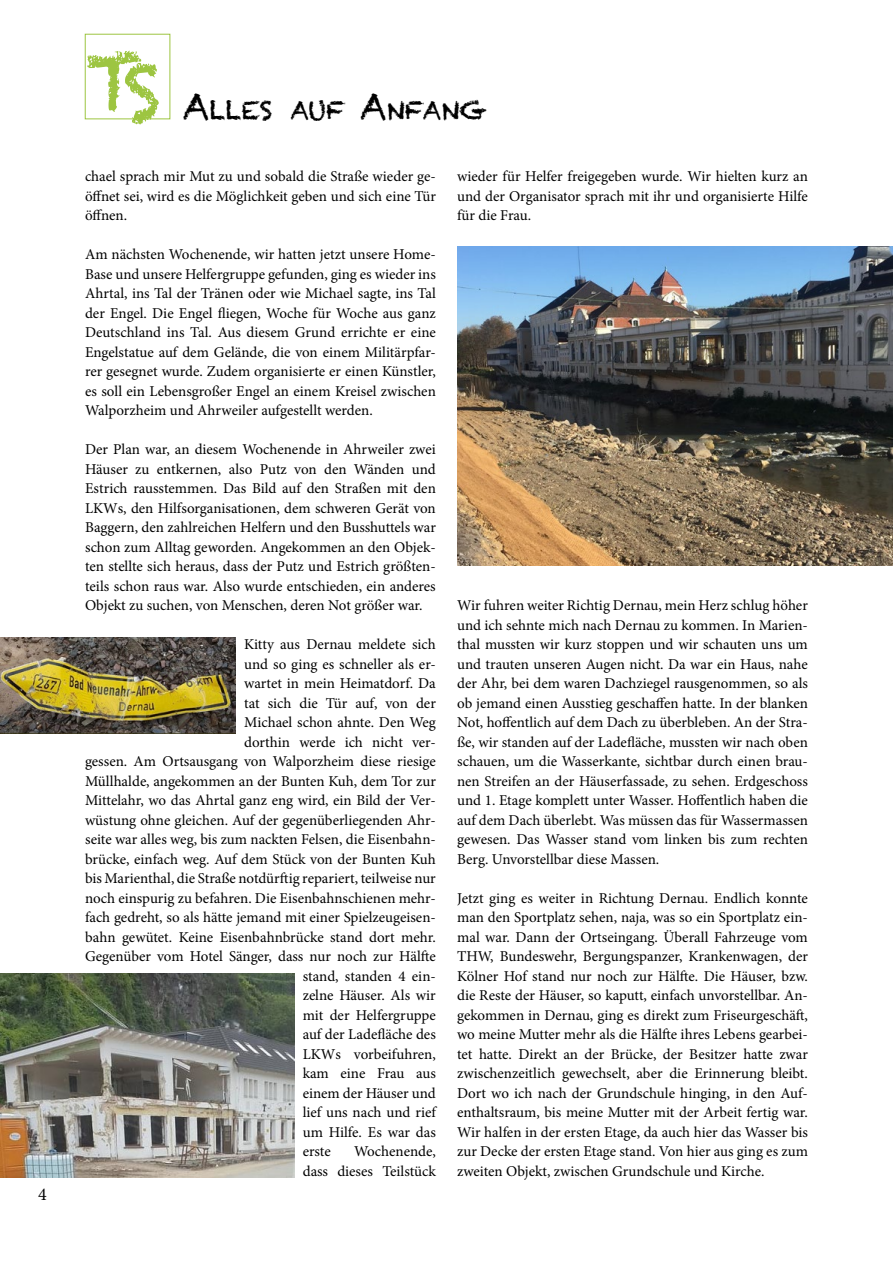
<style>
.page{position:relative;width:893px;height:1263px;background:#fff}
.page>*{position:absolute;margin:0;border:0;box-sizing:border-box;transform-origin:0 0}
.t1{font:25.2px "Chalkduster";color:#000}
.t2{font:18px "Minion Pro";color:#000}
.t3{font:15px/19.5px "Minion Pro";color:#000;text-align:justify}
.s1{font-size:75px;color:#9dc541}
.s2{font-size:36px}
</style>
<div class="page">
<div style="left:85px;top:34px;width:85px;height:85px;border:1px solid #9dc541"></div>
<img style="left:0;top:638px;width:236px;height:95px">
<img style="left:0;top:973px;width:294px;height:205px">
<img style="left:457px;top:247px;width:436px;height:319px">
<p class="t2" style="left:38px;top:1182px;width:10px">4</p>
<h1 class="t1" style="left:85px;top:96px;width:403px"><sup>T</sup><span class="s1">S</span> <span class="s2">A</span>LLES AUF <span class="s2">A</span>NFANG</h1>
<p class="t3" style="left:85px;top:167px;width:352px">chael sprach mir Mut zu und sobald die Straße wieder ge&shy;öffnet sei, wird es die Möglichkeit geben und sich eine Tür öffnen.</p>
<p class="t3" style="left:85px;top:245px;width:352px">Am nächsten Wochenende, wir hatten jetzt unsere Home-Base und unsere Helfergruppe gefunden, ging es wieder ins Ahrtal, ins Tal der Tränen oder wie Michael sagte, ins Tal der Engel. Die Engel fliegen, Woche für Woche aus ganz Deutschland ins Tal. Aus diesem Grund errichte er eine Engelstatue auf dem Gelände, die von einem Militärpfar&shy;rer gesegnet wurde. Zudem organisierte er einen Künstler, es soll ein Lebensgroßer Engel an einem Kreisel zwischen Walporzheim und Ahrweiler aufgestellt werden.</p>
<p class="t3" style="left:85px;top:440px;width:352px">Der Plan war, an diesem Wochenende in Ahrweiler zwei Häuser zu entkernen, also Putz von den Wänden und Estrich rausstemmen. Das Bild auf den Straßen mit den LKWs, den Hilfsorganisationen, dem schweren Gerät von Baggern, den zahlreichen Helfern und den Busshuttels war schon zum Alltag geworden. Angekommen an den Objek&shy;ten stellte sich heraus, dass der Putz und Estrich größten&shy;teils schon raus war. Also wurde entschieden, ein anderes Objekt zu suchen, von Menschen, deren Not größer war.</p>
<p class="t3" style="left:244px;top:635px;width:193px">Kitty aus Dernau meldete sich</p>
<p class="t3" style="left:244px;top:654px;width:193px">und so ging es schneller als er-</p>
<p class="t3" style="left:244px;top:674px;width:193px">wartet in mein Heimatdorf. Da</p>
<p class="t3" style="left:244px;top:693px;width:193px">tat sich die Tür auf, von der</p>
<p class="t3" style="left:244px;top:713px;width:193px">Michael schon ahnte. Den Weg</p>
<p class="t3" style="left:244px;top:732px;width:193px">dorthin werde ich nicht ver-</p>
<p class="t3" style="left:85px;top:752px;width:352px">gessen. Am Ortsausgang von Walporzheim diese riesige</p>
<p class="t3" style="left:85px;top:771px;width:352px">Müllhalde, angekommen an der Bunten Kuh, dem Tor zur</p>
<p class="t3" style="left:85px;top:791px;width:352px">Mittelahr, wo das Ahrtal ganz eng wird, ein Bild der Ver-</p>
<p class="t3" style="left:85px;top:810px;width:352px">wüstung ohne gleichen. Auf der gegenüberliegenden Ahr-</p>
<p class="t3" style="left:85px;top:830px;width:352px">seite war alles weg, bis zum nackten Felsen, die Eisenbahn-</p>
<p class="t3" style="left:85px;top:849px;width:352px">brücke, einfach weg. Auf dem Stück von der Bunten Kuh</p>
<p class="t3" style="left:85px;top:869px;width:352px">bis Marienthal, die Straße notdürftig repariert, teilweise nur</p>
<p class="t3" style="left:85px;top:888px;width:352px">noch einspurig zu befahren. Die Eisenbahnschienen mehr-</p>
<p class="t3" style="left:85px;top:908px;width:352px">fach gedreht, so als hätte jemand mit einer Spielzeugeisen-</p>
<p class="t3" style="left:85px;top:927px;width:352px">bahn gewütet. Keine Eisenbahnbrücke stand dort mehr.</p>
<p class="t3" style="left:85px;top:947px;width:352px">Gegenüber vom Hotel Sänger, dass nur noch zur Hälfte</p>
<p class="t3" style="left:303px;top:966px;width:135px">stand, standen 4 ein-</p>
<p class="t3" style="left:303px;top:986px;width:135px">zelne Häuser. Als wir</p>
<p class="t3" style="left:303px;top:1005px;width:135px">mit der Helfergruppe</p>
<p class="t3" style="left:303px;top:1025px;width:135px">auf der Ladefläche des</p>
<p class="t3" style="left:303px;top:1044px;width:135px">LKWs vorbeifuhren,</p>
<p class="t3" style="left:303px;top:1064px;width:135px">kam eine Frau aus</p>
<p class="t3" style="left:303px;top:1083px;width:135px">einem der Häuser und</p>
<p class="t3" style="left:303px;top:1103px;width:135px">lief uns nach und rief</p>
<p class="t3" style="left:303px;top:1122px;width:135px">um Hilfe. Es war das</p>
<p class="t3" style="left:303px;top:1142px;width:30px">erste</p>
<p class="t3" style="left:303px;top:1142px;width:135px;text-align:right">Wochenende,<br>dass dieses Teilstück</p>
<p class="t3" style="left:457px;top:167px;width:352px">wieder für Helfer freigegeben wurde. Wir hielten kurz an und der Organisator sprach mit ihr und organisierte Hilfe für die Frau.</p>
<p class="t3" style="left:457px;top:596px;width:352px">Wir fuhren weiter Richtig Dernau, mein Herz schlug höher und ich sehnte mich nach Dernau zu kommen. In Marien&shy;thal mussten wir kurz stoppen und wir schauten uns um und trauten unseren Augen nicht. Da war ein Haus, nahe der Ahr, bei dem waren Dachziegel rausgenommen, so als ob jemand einen Ausstieg geschaffen hatte. In der blanken Not, hoffentlich auf dem Dach zu überbleben. An der Stra&shy;ße, wir standen auf der Ladefläche, mussten wir nach oben schauen, um die Wasserkante, sichtbar durch einen brau&shy;nen Streifen an der Häuserfassade, zu sehen. Erdgeschoss und 1. Etage komplett unter Wasser. Hoffentlich haben die auf dem Dach überlebt. Was müssen das für Wassermassen gewesen. Das Wasser stand vom linken bis zum rechten Berg. Unvorstellbar diese Massen.</p>
<p class="t3" style="left:457px;top:888px;width:352px">Jetzt ging es weiter in Richtung Dernau. Endlich konnte man den Sportplatz sehen, naja, was so ein Sportplatz ein&shy;mal war. Dann der Ortseingang. Überall Fahrzeuge vom THW, Bundeswehr, Bergungspanzer, Krankenwagen, der Kölner Hof stand nur noch zur Hälfte. Die Häuser, bzw. die Reste der Häuser, so kaputt, einfach unvorstellbar. An&shy;gekommen in Dernau, ging es direkt zum Friseurgeschäft, wo meine Mutter mehr als die Hälfte ihres Lebens gearbei&shy;tet hatte. Direkt an der Brücke, der Besitzer hatte zwar zwischenzeitlich gewechselt, aber die Erinnerung bleibt.<br>Dort wo ich nach der Grundschule hinging, in den Auf&shy;enthaltsraum, bis meine Mutter mit der Arbeit fertig war.<br>Wir halfen in der ersten Etage, da auch hier das Wasser bis zur Decke der ersten Etage stand. Von hier aus ging es zum zweiten Objekt, zwischen Grundschule und Kirche.</p>
</div>
